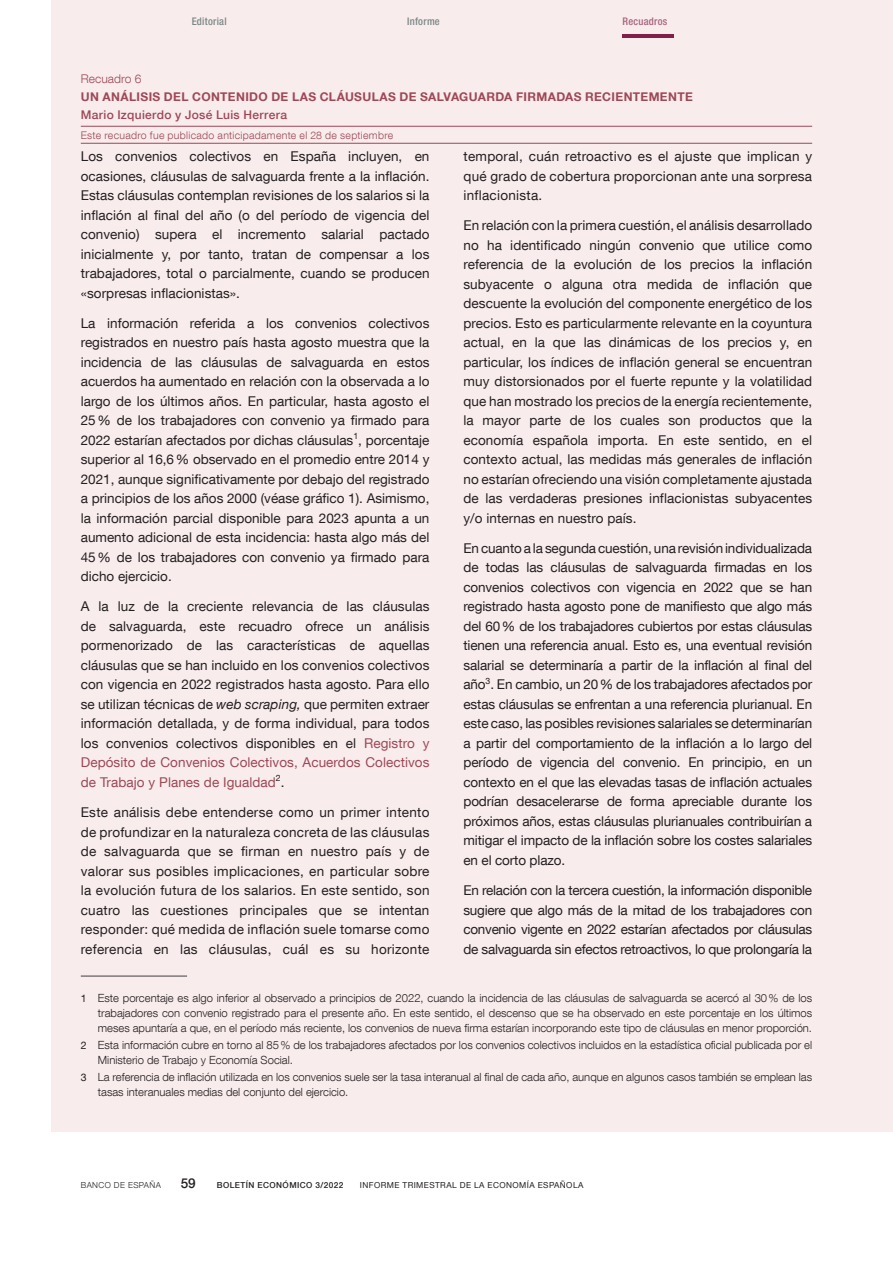
<style>
.page{position:relative;width:893px;height:1263px;background:#fff}
.page>*{position:absolute;margin:0;border:0;box-sizing:border-box;transform-origin:0 0}
.Texto_recuadro{font:13.5px/19.5px "Bd E Neue Helvetica";letter-spacing:.005em;color:#231f20;text-align:justify}
.t1{font:500 13.5px "Bd E Neue Helvetica";color:#231f20}
.Titulo_recuadro_prin{font:700 12px "Bd E Neue Helvetica";letter-spacing:.03em;color:#9d4855}
.Autores_recuadro{font:500 12px "Bd E Neue Helvetica";letter-spacing:.025em;color:#9d4855}
.Numero_recuadro{font:300 12px "Bd E Neue Helvetica";letter-spacing:.005em;color:#9d4855}
.Citas_recuadro{font:300 11.25px/15px "Bd E Neue Helvetica";color:#231f20}
.Informacion_recuadro{font:300 10.5px "Bd E Neue Helvetica";letter-spacing:.03em;color:#9d4855}
.t2{font:500 condensed 10.5px "Bd E Neue Helvetica";letter-spacing:.025em;color:#7a8785}
.t3{font:500 condensed 10.5px "Bd E Neue Helvetica";letter-spacing:.025em;color:#a6627e}
.t4{font:8.25px "Bd E Neue Helvetica";letter-spacing:.05em;color:#231f20}
.t5{font:500 8.25px "Bd E Neue Helvetica";letter-spacing:.05em;color:#231f20}
.t6{font:300 8.25px "Bd E Neue Helvetica";letter-spacing:.05em;color:#231f20}
.s1{font-style:italic}
.s2{color:#9d4855}
.s3{font-weight:400;font-size:10.5px}
</style>
<div class="page">
<div style="left:51px;top:0;width:842px;height:1131px;background:#f9eced"></div>
<hr style="left:81px;top:143px;width:731px;height:1px;background:#9d4855">
<hr style="left:81px;top:126px;width:731px;height:1px;background:#9d4855">
<hr style="left:81px;top:976px;width:106px;height:1px;background:#3e3e3f">
<hr style="left:623px;top:34px;width:51px;height:4px;background:#801f47">
<p class="t2" style="left:192px;top:15px;width:37px">Editorial</p>
<p class="t2" style="left:407px;top:15px;width:34px">Informe</p>
<p class="t3" style="left:623px;top:15px;width:46px">Recuadros</p>
<p class="Numero_recuadro" style="left:81px;top:72px;width:62px">Recuadro 6</p>
<h4 class="Titulo_recuadro_prin" style="left:81px;top:90px;width:613px">UN ANÁLISIS DEL CONTENIDO DE LAS CLÁUSULAS DE SALVAGUARDA FIRMADAS RECIENTEMENTE</h4>
<p class="Autores_recuadro" style="left:81px;top:108px;width:208px">Mario Izquierdo y José Luis Herrera</p>
<p class="Informacion_recuadro" style="left:81px;top:129px;width:314px">Este recuadro fue publicado anticipadamente el 28 de septiembre</p>
<p class="Texto_recuadro" style="left:81px;top:146px;width:350px">Los convenios colectivos en España incluyen, en ocasiones, cláusulas de salvaguarda frente a la inflación.<br>Estas cláusulas contemplan revisiones de los salarios si la inflación al final del año (o del período de vigencia del convenio) supera el incremento salarial pactado inicialmente y, por tanto, tratan de compensar a los trabajadores, total o parcialmente, cuando se producen «sorpresas inflacionistas».</p>
<p class="Texto_recuadro" style="left:81px;top:313px;width:350px">La información referida a los convenios colectivos registrados en nuestro país hasta agosto muestra que la incidencia de las cláusulas de salvaguarda en estos acuerdos ha aumentado en relación con la observada a lo largo de los últimos años. En particular, hasta agosto el 25% de los trabajadores con convenio ya firmado para 2022 estarían afectados por dichas cláusulas<sup>1</sup>, porcentaje superior al 16,6% observado en el promedio entre 2014 y 2021, aunque significativamente por debajo del registrado a principios de los años 2000 (véase gráfico 1). Asimismo, la información parcial disponible para 2023 apunta a un aumento adicional de esta incidencia: hasta algo más del 45% de los trabajadores con convenio ya firmado para dicho ejercicio.</p>
<p class="Texto_recuadro" style="left:81px;top:596px;width:350px">A la luz de la creciente relevancia de las cláusulas de salvaguarda, este recuadro ofrece un análisis pormenorizado de las características de aquellas cláusulas que se han incluido en los convenios colectivos con vigencia en 2022 registrados hasta agosto. Para ello se utilizan técnicas de <span class="s1">web scraping,</span> que permiten extraer información detallada, y de forma individual, para todos los convenios colectivos disponibles en el <span class="s2">Registro y Depósito de Convenios Colectivos, Acuerdos Colectivos de Trabajo y Planes de Igualdad</span><sup>2</sup>.</p>
<p class="Texto_recuadro" style="left:81px;top:802px;width:350px">Este análisis debe entenderse como un primer intento de profundizar en la naturaleza concreta de las cláusulas de salvaguarda que se firman en nuestro país y de valorar sus posibles implicaciones, en particular sobre la evolución futura de los salarios. En este sentido, son cuatro las cuestiones principales que se intentan responder: qué medida de inflación suele tomarse como referencia en las cláusulas, cuál es su horizonte</p>
<p class="Texto_recuadro" style="left:463px;top:146px;width:350px">temporal, cuán retroactivo es el ajuste que implican y qué grado de cobertura proporcionan ante una sorpresa inflacionista.</p>
<p class="Texto_recuadro" style="left:463px;top:215px;width:350px">En relación con la primera cuestión, el análisis desarrollado no ha identificado ningún convenio que utilice como referencia de la evolución de los precios la inflación subyacente o alguna otra medida de inflación que descuente la evolución del componente energético de los precios. Esto es particularmente relevante en la coyuntura actual, en la que las dinámicas de los precios y, en particular, los índices de inflación general se encuentran muy distorsionados por el fuerte repunte y la volatilidad que han mostrado los precios de la energía recientemente, la mayor parte de los cuales son productos que la economía española importa. En este sentido, en el contexto actual, las medidas más generales de inflación no estarían ofreciendo una visión completamente ajustada de las verdaderas presiones inflacionistas subyacentes y/o internas en nuestro país.</p>
<p class="Texto_recuadro" style="left:463px;top:538px;width:350px">En cuanto a la segunda cuestión, una revisión individualizada de todas las cláusulas de salvaguarda firmadas en los convenios colectivos con vigencia en 2022 que se han registrado hasta agosto pone de manifiesto que algo más del 60% de los trabajadores cubiertos por estas cláusulas tienen una referencia anual. Esto es, una eventual revisión salarial se determinaría a partir de la inflación al final del año<sup>3</sup>. En cambio, un 20% de los trabajadores afectados por estas cláusulas se enfrentan a una referencia plurianual. En este caso, las posibles revisiones salariales se determinarían a partir del comportamiento de la inflación a lo largo del período de vigencia del convenio. En principio, en un contexto en el que las elevadas tasas de inflación actuales podrían desacelerarse de forma apreciable durante los próximos años, estas cláusulas plurianuales contribuirían a mitigar el impacto de la inflación sobre los costes salariales en el corto plazo.</p>
<p class="Texto_recuadro" style="left:463px;top:880px;width:350px">En relación con la tercera cuestión, la información disponible sugiere que algo más de la mitad de los trabajadores con convenio vigente en 2022 estarían afectados por cláusulas de salvaguarda sin efectos retroactivos, lo que prolongaría la</p>
<p class="Citas_recuadro" style="left:98px;top:990px;width:716px;text-align:justify;text-indent:-17px"><span class="s3">1</span> Este porcentaje es algo inferior al observado a principios de 2022, cuando la incidencia de las cláusulas de salvaguarda se acercó al 30% de los trabajadores con convenio registrado para el presente año. En este sentido, el descenso que se ha observado en este porcentaje en los últimos meses apuntaría a que, en el período más reciente, los convenios de nueva firma estarían incorporando este tipo de cláusulas en menor proporción.</p>
<p class="Citas_recuadro" style="left:98px;top:1037px;width:716px;text-indent:-17px"><span class="s3">2</span> Esta información cubre en torno al 85% de los trabajadores afectados por los convenios colectivos incluidos en la estadística oficial publicada por el<br>Ministerio de Trabajo y Economía Social.</p>
<p class="Citas_recuadro" style="left:98px;top:1069px;width:716px;text-indent:-17px"><span class="s3">3</span> La referencia de inflación utilizada en los convenios suele ser la tasa interanual al final de cada año, aunque en algunos casos también se emplean las tasas interanuales medias del conjunto del ejercicio.</p>
<p class="t6" style="left:81px;top:1180px;width:82px">BANCO DE ESPAÑA</p>
<p class="t1" style="left:181px;top:1175px;width:16px">59</p>
<p class="t5" style="left:217px;top:1180px;width:128px">BOLETÍN ECONÓMICO 3/2022</p>
<p class="t4" style="left:360px;top:1180px;width:225px">INFORME TRIMESTRAL DE LA ECONOMÍA ESPAÑOLA</p>
</div>
